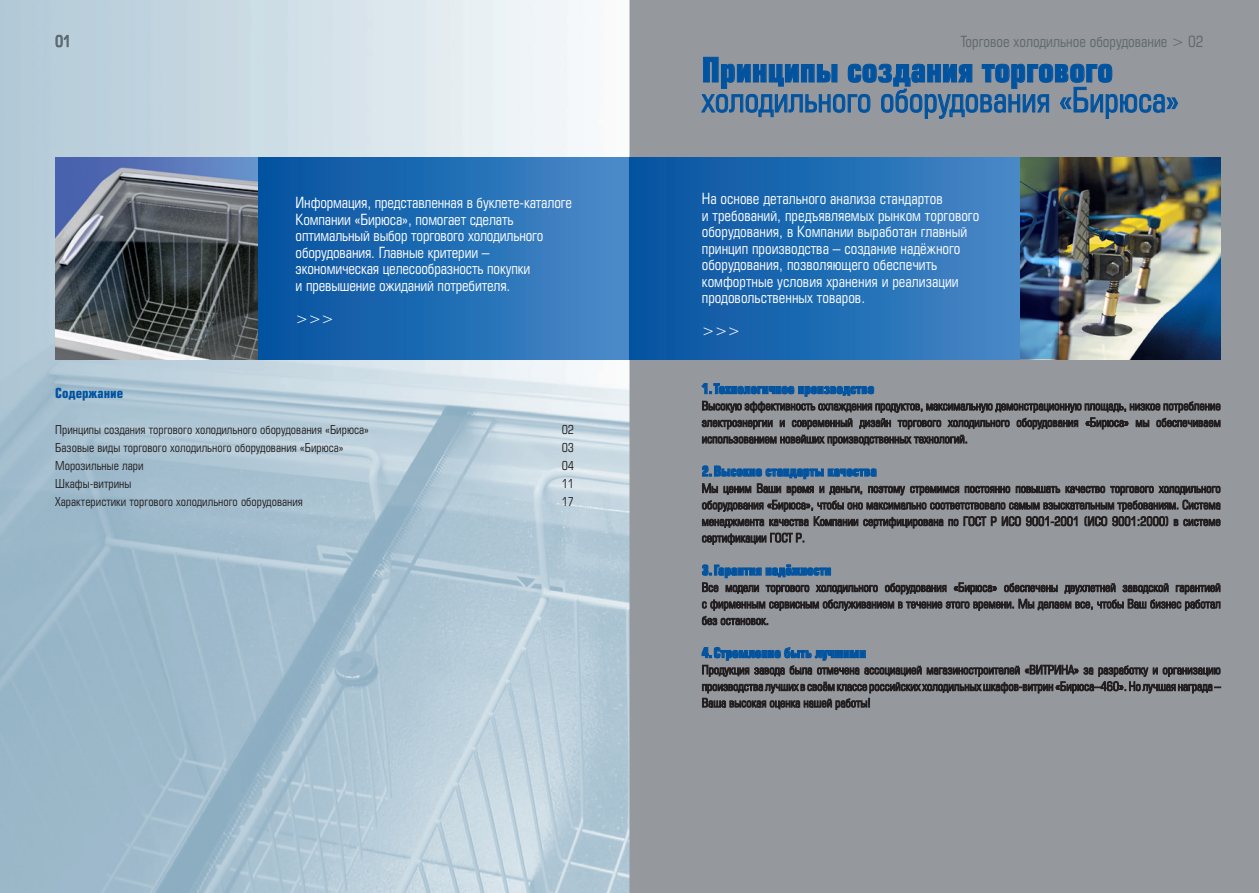
<style>
.page{position:relative;width:1259px;height:893px;background:#fff}
.page>*{position:absolute;margin:0;border:0;box-sizing:border-box;transform-origin:0 0}
.t1{font:33px "Europe Cond";color:#0153a0}
.t2{font:700 33px "Europe Cond";color:#0153a0}
.t3{font:15px/16.5px "Europe Cond";color:#fff}
.t4{font:15px "Europe Cond";color:#5e696f}
.t5{font:700 13.5px "Europe Cond";color:#0153a0}
.t6{font:12px "Europe Cond";color:#231f20}
</style>
<div class="page">
<img style="left:0;top:0;width:629px;height:893px">
<svg style="left:258px;top:157px;width:371px;height:202px;background:#246db4"></svg>
<img style="left:55px;top:157px;width:203px;height:202px">
<svg style="left:56px;top:35px;width:13px;height:12px"></svg>
<div style="left:629px;top:0;width:630px;height:893px;background:#95989c"></div>
<svg style="left:701px;top:57px;width:477px;height:62px;background:#7b8c9c"></svg>
<div style="left:629px;top:157px;width:393px;height:202px;background:linear-gradient(to right,#0152a0,#4588c8)"></div>
<svg style="left:701px;top:383px;width:519px;height:63px;background:#787c81"></svg>
<svg style="left:702px;top:465px;width:518px;height:80px;background:#7a7d82"></svg>
<svg style="left:702px;top:564px;width:518px;height:61px;background:#7c7f85"></svg>
<svg style="left:701px;top:646px;width:520px;height:64px;background:#7a7e83"></svg>
<img style="left:1059px;top:157px;width:161px;height:202px">
<img style="left:1020px;top:157px;width:39px;height:202px">
<p class="t3" style="left:296px;top:194px;width:278px">Информация, представленная в буклете-каталоге Компании «Бирюса», помогает сделать оптимальный выбор торгового холодильного оборудования. Главные критерии – экономическая целесообразность покупки<br>и превышение ожиданий потребителя.</p>
<p class="t3" style="left:296px;top:310px;width:40px">&gt;&gt;&gt;</p>
<p class="t5" style="left:55px;top:384px;width:69px">Содержание</p>
<p class="t6" style="left:55px;top:422px;width:315px">Принципы создания торгового холодильного оборудования «Бирюса»</p>
<p class="t6" style="left:562px;top:422px;width:14px">02</p>
<p class="t6" style="left:55px;top:440px;width:290px">Базовые виды торгового холодильного оборудования «Бирюса»</p>
<p class="t6" style="left:562px;top:440px;width:14px">03</p>
<p class="t6" style="left:55px;top:458px;width:90px">Морозильные лари</p>
<p class="t6" style="left:562px;top:458px;width:14px">04</p>
<p class="t6" style="left:55px;top:476px;width:78px">Шкафы-витрины</p>
<p class="t6" style="left:562px;top:476px;width:14px">11</p>
<p class="t6" style="left:55px;top:494px;width:249px">Характеристики торгового холодильного оборудования</p>
<p class="t6" style="left:562px;top:494px;width:14px">17</p>
<p class="t4" style="left:960px;top:32px;width:244px">Торговое холодильное оборудование &gt; 02</p>
<h1 class="t2" style="left:702px;top:48px;width:413px">Принципы создания торгового</h1>
<h1 class="t1" style="left:702px;top:79px;width:479px">холодильного оборудования «Бирюса»</h1>
<p class="t3" style="left:702px;top:190px;width:279px">На основе детального анализа стандартов<br>и требований, предъявляемых рынком торгового оборудования, в Компании выработан главный принцип производства – создание надёжного оборудования, позволяющего обеспечить комфортные условия хранения и реализации продовольственных товаров.</p>
<p class="t3" style="left:702px;top:322px;width:40px">&gt;&gt;&gt;</p>
<p class="t5" style="left:702px;top:380px;width:174px">1.Технологичное производство</p>
<p class="t5" style="left:702px;top:462px;width:176px">2.Высокие стандарты качества</p>
<p class="t5" style="left:702px;top:561px;width:131px">3.Гарантия надёжности</p>
<p class="t5" style="left:702px;top:644px;width:166px">4.Стремление быть лучшими</p>
</div>
